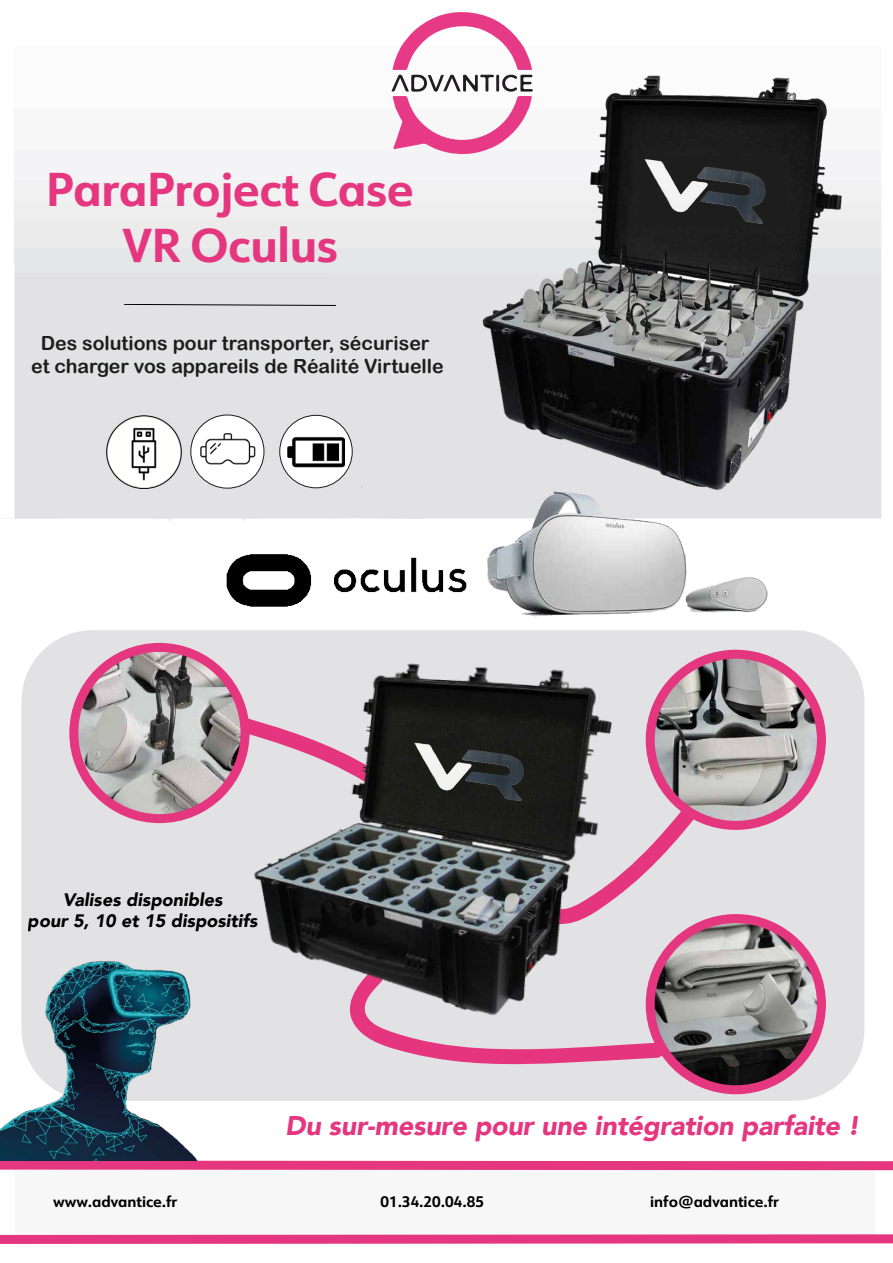
<style>
.page{position:relative;width:893px;height:1263px;background:#fff}
.page>*{position:absolute;margin:0;border:0;box-sizing:border-box;transform-origin:0 0}
.t1{font:700 46.5px/55.8px "URW Form";letter-spacing:-.01em;color:#e4377f;text-align:center}
.t2{font:italic 900 27px "Avenir";letter-spacing:-.01em;color:#e4377f}
.t3{font:19.5px/23.4px "Arial Rounded MT Bold";color:#1d1d1b;text-align:center}
.t4{font:italic 900 18px/21.6px "Avenir";color:#000;text-align:center}
.t5{font:700 15px "URW Form";color:#000}
</style>
<div class="page">
<div style="left:335px;top:271px;width:547px;height:247px;background:#e2e2e4"></div>
<svg style="left:14px;top:12px;width:867px;height:262px"></svg>
<svg style="left:0;top:1160px;width:893px;height:11px;background:#e75894"></svg>
<svg style="left:0;top:1234px;width:893px;height:10px;background:#e64a8b"></svg>
<div style="left:14px;top:273px;width:321px;height:248px;background:#e2e2e4"></div>
<div style="left:280px;top:415px;width:72px;height:73px;background:#fff;border-radius:50%"></div>
<div style="left:279px;top:415px;width:74px;height:73px;border:1px solid #1d1d1b;border-radius:50%"></div>
<img style="left:287px;top:437px;width:58px;height:31px">
<div style="left:191px;top:415px;width:73px;height:73px;background:#fff;border-radius:50%"></div>
<div style="left:190px;top:415px;width:74px;height:73px;border:1px solid #1d1d1b;border-radius:50%"></div>
<img style="left:200px;top:433px;width:56px;height:32px">
<img style="left:106px;top:415px;width:75px;height:73px">
<img style="left:447px;top:70px;width:429px;height:430px">
<img style="left:226px;top:554px;width:241px;height:53px">
<div style="left:87px;top:356px;width:231px;height:7px;background:#e2e4e4"></div>
<div style="left:21px;top:630px;width:843px;height:471px;background:#e2e2e4;border-radius:71px"></div>
<svg style="left:124px;top:304px;width:212px;height:2px"></svg>
<img style="left:0;top:953px;width:199px;height:208px">
<svg style="left:352px;top:974px;width:299px;height:91px"></svg>
<svg style="left:619px;top:709px;width:149px;height:210px"></svg>
<img style="left:651px;top:654px;width:170px;height:170px">
<div style="left:646px;top:650px;width:180px;height:180px;border:9px solid #e4377f;border-radius:50%"></div>
<img style="left:651px;top:919px;width:170px;height:170px">
<div style="left:646px;top:914px;width:180px;height:180px;border:9px solid #e4377f;border-radius:50%"></div>
<img style="left:250px;top:663px;width:369px;height:358px">
<img style="left:71px;top:647px;width:169px;height:172px">
<div style="left:69px;top:643px;width:181px;height:180px;border:9px solid #e4377f;border-radius:50%"></div>
<img style="left:470px;top:484px;width:299px;height:133px">
<img style="left:413px;top:739px;width:114px;height:62px">
<img style="left:643px;top:155px;width:126px;height:69px">
<h1 class="t1" style="left:46px;top:159px;width:369px">ParaProject Case<br>VR Oculus</h1>
<p class="t3" style="left:31px;top:331px;width:414px">Des solutions pour transporter, sécuriser<br>et charger vos appareils de Réalité Virtuelle</p>
<p class="t4" style="left:28px;top:888px;width:231px">Valises disponibles<br>pour 5, 10 et 15 dispositifs</p>
<h2 class="t2" style="left:285px;top:1104px;width:576px">Du sur-mesure pour une intégration parfaite !</h2>
<p class="t5" style="left:53px;top:1191px;width:126px">www.advantice.fr</p>
<p class="t5" style="left:380px;top:1191px;width:105px">01.34.20.04.85</p>
<p class="t5" style="left:650px;top:1191px;width:130px">info@advantice.fr</p>
</div>
